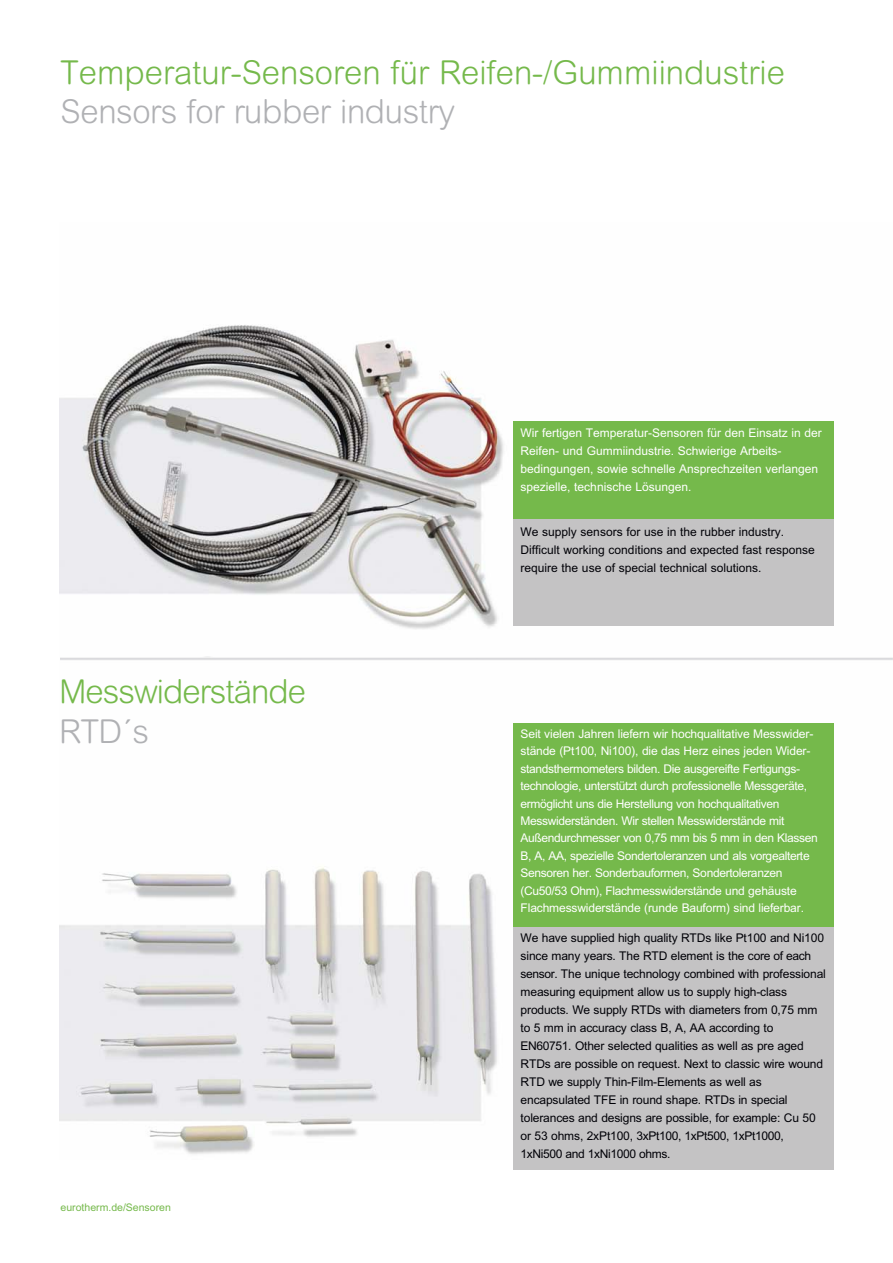
<style>
.page{position:relative;width:893px;height:1263px;background:#fff}
.page>*{position:absolute;margin:0;border:0;box-sizing:border-box;transform-origin:0 0}
.t1{font:300 33px "Arial Rounded MT Pro";color:#75b94b}
.t2{font:300 33px "Arial Rounded MT Pro";letter-spacing:-.01em;color:#b0b1b4}
.t3{font:300 33px "Arial Rounded MT Pro";letter-spacing:-.03em;color:#75b94b}
.t4{font:12px/18px "Arial MT Pro";letter-spacing:-.01em;color:#000006}
.t5{font:12px/17.4px "Arial MT Pro";letter-spacing:-.03em;color:#fff}
.t6{font:12px/18px "Arial MT Pro";color:#fff}
.t7{font:10.5px "Arial MT Pro";color:#75b94b}
</style>
<div class="page">
<img style="left:60px;top:325px;width:774px;height:835px">
<div style="left:513px;top:421px;width:320px;height:100px;background:#75b94b"></div>
<div style="left:513px;top:723px;width:320px;height:204px;background:#75b94b"></div>
<div style="left:513px;top:519px;width:320px;height:107px;background:#c4c3c4"></div>
<div style="left:513px;top:927px;width:320px;height:242px;background:#c4c3c4"></div>
<img style="left:60px;top:656px;width:833px;height:11px">
<h1 class="t1" style="left:61px;top:60px;width:726px">Temperatur-Sensoren für Reifen-/Gummiindustrie</h1>
<h1 class="t2" style="left:61px;top:100px;width:396px">Sensors for rubber industry</h1>
<p class="t6" style="left:521px;top:425px;width:303px">Wir fertigen Temperatur-Sensoren für den Einsatz in der Reifen- und Gummiindustrie. Schwierige Arbeits&shy;bedingungen, sowie schnelle Ansprechzeiten verlangen spezielle, technische Lösungen.</p>
<h1 class="t3" style="left:59px;top:679px;width:248px">Messwiderstände</h1>
<h1 class="t2" style="left:59px;top:719px;width:91px">RTD´s</h1>
<p class="t7" style="left:61px;top:1204px;width:112px">eurotherm.de/Sensoren</p>
<p class="t4" style="left:521px;top:524px;width:296px">We supply sensors for use in the rubber industry.<br>Difficult working conditions and expected fast response require the use of special technical solutions.</p>
<p class="t5" style="left:521px;top:726px;width:299px">Seit vielen Jahren liefern wir hochqualitative Messwider&shy;stände (Pt100, Ni100), die das Herz eines jeden Wider&shy;standsthermometers bilden. Die ausgereifte Fertigungs&shy;technologie, unterstützt durch professionelle Messgeräte, ermöglicht uns die Herstellung von hochqualitativen Messwiderständen. Wir stellen Messwiderstände mit Außendurchmesser von 0,75 mm bis 5 mm in den Klassen B, A, AA, spezielle Sondertoleranzen und als vorgealterte Sensoren her. Sonderbauformen, Sondertoleranzen (Cu50/53 Ohm), Flachmesswiderstände und gehäuste Flachmesswiderstände (runde Bauform) sind lieferbar.</p>
<p class="t4" style="left:521px;top:930px;width:307px">We have supplied high quality RTDs like Pt100 and Ni100 since many years. The RTD element is the core of each sensor. The unique technology combined with professional measuring equipment allow us to supply high-class products. We supply RTDs with diameters from 0,75 mm to 5 mm in accuracy class B, A, AA according to EN60751. Other selected qualities as well as pre aged RTDs are possible on request. Next to classic wire wound RTD we supply Thin-Film-Elements as well as encapsulated TFE in round shape. RTDs in special tolerances and designs are possible, for example: Cu 50 or 53 ohms, 2xPt100, 3xPt100, 1xPt500, 1xPt1000, 1xNi500 and 1xNi1000 ohms.</p>
</div>
